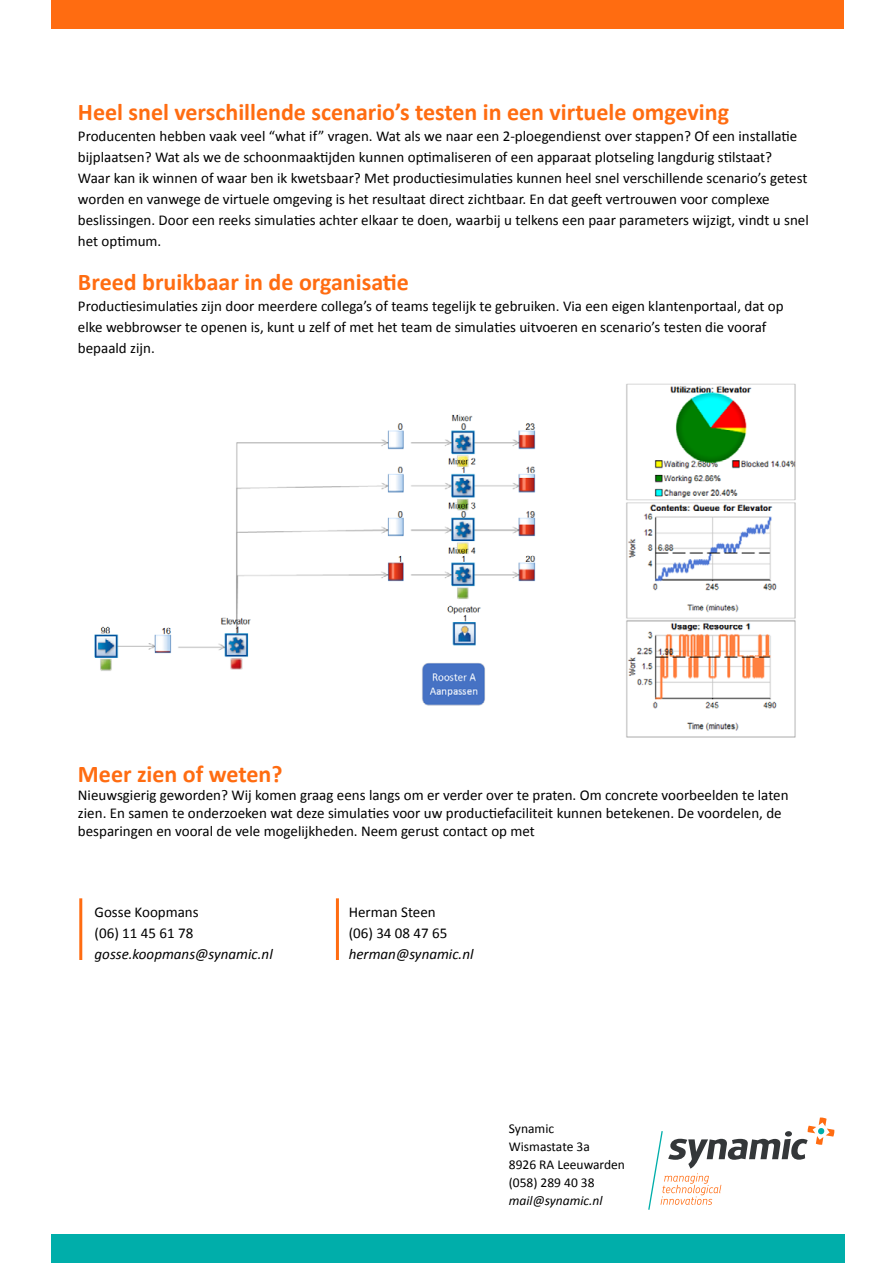
<style>
.page{position:relative;width:893px;height:1263px;background:#fff}
.page>*{position:absolute;margin:0;border:0;box-sizing:border-box;transform-origin:0 0}
.t1{font:700 24px "Calibri";color:#ff6c11}
.t2{font:15px/21px "Calibri";color:#000}
.t3{font:italic 15px "Calibri";color:#000}
.t4{font:13.5px/18px "Calibri";color:#000}
.t5{font:italic 13.5px "Calibri";color:#000}
</style>
<div class="page">
<img style="left:94px;top:383px;width:702px;height:355px">
<div style="left:51px;top:1235px;width:794px;height:28px;background:#00aeaa"></div>
<div style="left:51px;top:0;width:792px;height:28px;background:#ff6c11"></div>
<svg style="left:648px;top:1117px;width:186px;height:93px"></svg>
<hr style="left:79px;top:898px;width:3px;height:62px;background:#ff6c11">
<hr style="left:336px;top:898px;width:3px;height:62px;background:#ff6c11">
<h1 class="t1" style="left:78px;top:102px;width:653px">Heel snel verschillende scenario’s testen in een virtuele omgeving</h1>
<p class="t2" style="left:78px;top:127px;width:732px">Producenten hebben vaak veel “what if” vragen. Wat als we naar een 2-ploegendienst over stappen? Of een installatie bijplaatsen? Wat als we de schoonmaaktijden kunnen optimaliseren of een apparaat plotseling langdurig stilstaat?<br>Waar kan ik winnen of waar ben ik kwetsbaar? Met productiesimulaties kunnen heel snel verschillende scenario’s getest worden en vanwege de virtuele omgeving is het resultaat direct zichtbaar. En dat geeft vertrouwen voor complexe beslissingen. Door een reeks simulaties achter elkaar te doen, waarbij u telkens een paar parameters wijzigt, vindt u snel het optimum.</p>
<h1 class="t1" style="left:78px;top:272px;width:333px">Breed bruikbaar in de organisatie</h1>
<p class="t2" style="left:78px;top:296px;width:707px">Productiesimulaties zijn door meerdere collega’s of teams tegelijk te gebruiken. Via een eigen klantenportaal, dat op elke webbrowser te openen is, kunt u zelf of met het team de simulaties uitvoeren en scenario’s testen die vooraf bepaald zijn.</p>
<h1 class="t1" style="left:78px;top:764px;width:206px">Meer zien of weten?</h1>
<p class="t2" style="left:78px;top:787px;width:712px;line-height:18px">Nieuwsgierig geworden? Wij komen graag eens langs om er verder over te praten. Om concrete voorbeelden te laten zien. En samen te onderzoeken wat deze simulaties voor uw productiefaciliteit kunnen betekenen. De voordelen, de besparingen en vooral de vele mogelijkheden. Neem gerust contact op met</p>
<p class="t2" style="left:95px;top:903px;width:106px">Gosse Koopmans (06) 11 45 61 78</p>
<p class="t3" style="left:95px;top:948px;width:180px">gosse.koopmans@synamic.nl</p>
<p class="t2" style="left:349px;top:903px;width:100px">Herman Steen (06) 34 08 47 65</p>
<p class="t3" style="left:349px;top:948px;width:126px">herman@synamic.nl</p>
<p class="t4" style="left:509px;top:1120px;width:118px">Synamic<br>Wismastate 3a<br>8926 RA Leeuwarden (058) 289 40 38</p>
<p class="t5" style="left:509px;top:1195px;width:95px">mail@synamic.nl</p>
</div>
